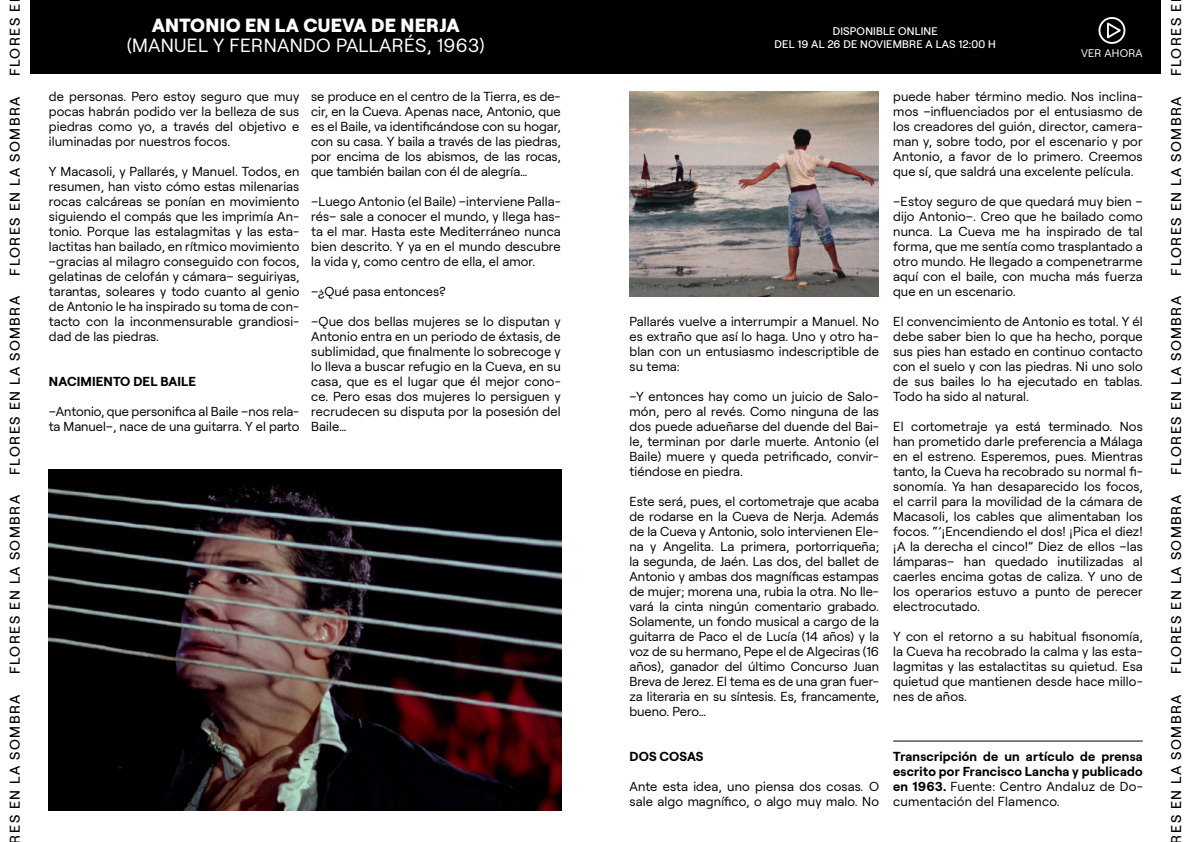
<style>
.page{position:relative;width:1191px;height:842px;background:#fff}
.page>*{position:absolute;margin:0;border:0;box-sizing:border-box;transform-origin:0 0}
.t1{font:19px "Roobert";letter-spacing:.015em;color:#fff}
.t2{font:800 19px "Roobert";letter-spacing:.015em;color:#fff}
.t3{font:500 14.1px "Roobert";letter-spacing:.1em;color:#000}
.t4{font:13px/15px "Roobert";letter-spacing:.01em;color:#000;text-align:justify}
.t5{font:700 13px/15px "Roobert";letter-spacing:.02em;color:#000;text-align:justify}
.t6{font:500 11px/13px "Roobert";letter-spacing:.015em;color:#fff;text-align:center}
.t7{font:11px "Roobert";letter-spacing:.02em;color:#fff}
.s1{font-weight:400}
</style>
<div class="page">
<div style="left:30px;top:0;width:1132px;height:74px;background:#000"></div>
<svg style="left:1099px;top:18px;width:25px;height:25px"></svg>
<div style="left:1098px;top:17px;width:27px;height:27px;border:2px solid #fff;border-radius:50%"></div>
<svg style="left:1106px;top:20px;width:16px;height:21px"></svg>
<div style="left:1161px;top:0;width:30px;height:842px;background:#fff"></div>
<hr style="left:893px;top:741px;width:249px;height:1px;background:#000">
<img style="left:48px;top:469px;width:513px;height:342px">
<img style="left:630px;top:91px;width:248px;height:205px">
<p class="t3" style="left:4px;top:76px;width:74px;rotate:-90deg">FLORES E</p>
<p class="t3" style="left:4px;top:276px;width:181px;rotate:-90deg">FLORES EN LA SOMBRA</p>
<p class="t3" style="left:4px;top:475px;width:181px;rotate:-90deg">FLORES EN LA SOMBRA</p>
<p class="t3" style="left:4px;top:674px;width:181px;rotate:-90deg">FLORES EN LA SOMBRA</p>
<p class="t3" style="left:4px;top:843px;width:151px;rotate:-90deg">RES EN LA SOMBRA</p>
<h1 class="t2" style="left:152px;top:10px;width:309px">ANTONIO EN LA CUEVA DE NERJA</h1>
<h1 class="t1" style="left:127px;top:31px;width:359px">(MANUEL Y FERNANDO PALLARÉS, 1963)</h1>
<p class="t6" style="left:774px;top:24px;width:223px">DISPONIBLE ONLINE<br>DEL 19 AL 26 DE NOVIEMBRE A LAS 12:00 H</p>
<p class="t7" style="left:1081px;top:45px;width:63px">VER AHORA</p>
<p class="t4" style="left:49px;top:88px;width:252px">de personas. Pero estoy seguro que muy pocas habrán podido ver la belleza de sus piedras como yo, a través del objetivo e iluminadas por nuestros focos.</p>
<p class="t4" style="left:49px;top:163px;width:252px">Y Macasoli, y Pallarés, y Manuel. Todos, en resumen, han visto cómo estas milenarias rocas calcáreas se ponían en movimiento siguiendo el compás que les imprimía An&shy;tonio. Porque las estalagmitas y las esta&shy;lactitas han bailado, en rítmico movimiento –gracias al milagro conseguido con focos, gelatinas de celofán y cámara– seguiriyas, tarantas, soleares y todo cuanto al genio de Antonio le ha inspirado su toma de con&shy;tacto con la inconmensurable grandiosi&shy;dad de las piedras.</p>
<p class="t5" style="left:49px;top:373px;width:149px">NACIMIENTO DEL BAILE</p>
<p class="t4" style="left:49px;top:403px;width:252px">–Antonio, que personifica al Baile –nos rela&shy;ta Manuel–, nace de una guitarra. Y el parto</p>
<p class="t4" style="left:311px;top:88px;width:251px">se produce en el centro de la Tierra, es de&shy;cir, en la Cueva. Apenas nace, Antonio, que es el Baile, va identificándose con su hogar, con su casa. Y baila a través de las piedras, por encima de los abismos, de las rocas, que también bailan con él de alegría…</p>
<p class="t4" style="left:311px;top:193px;width:251px">–Luego Antonio (el Baile) –interviene Palla&shy;rés– sale a conocer el mundo, y llega has&shy;ta el mar. Hasta este Mediterráneo nunca bien descrito. Y ya en el mundo descubre la vida y, como centro de ella, el amor.</p>
<p class="t4" style="left:311px;top:283px;width:136px">–¿Qué pasa entonces?</p>
<p class="t4" style="left:311px;top:313px;width:251px">–Que dos bellas mujeres se lo disputan y Antonio entra en un periodo de éxtasis, de sublimidad, que finalmente lo sobrecoge y lo lleva a buscar refugio en la Cueva, en su casa, que es el lugar que él mejor cono&shy;ce. Pero esas dos mujeres lo persiguen y recrudecen su disputa por la posesión del Baile…</p>
<p class="t4" style="left:629px;top:313px;width:251px">Pallarés vuelve a interrumpir a Manuel. No es extraño que así lo haga. Uno y otro ha&shy;blan con un entusiasmo indescriptible de su tema:</p>
<p class="t4" style="left:629px;top:388px;width:251px">–Y entonces hay como un juicio de Salo&shy;món, pero al revés. Como ninguna de las dos puede adueñarse del duende del Bai&shy;le, terminan por darle muerte. Antonio (el Baile) muere y queda petrificado, convir&shy;tiéndose en piedra.</p>
<p class="t4" style="left:629px;top:493px;width:251px">Este será, pues, el cortometraje que acaba de rodarse en la Cueva de Nerja. Además de la Cueva y Antonio, solo intervienen Ele&shy;na y Angelita. La primera, portorriqueña; la segunda, de Jaén. Las dos, del ballet de Antonio y ambas dos magníficas estampas de mujer; morena una, rubia la otra. No lle&shy;vará la cinta ningún comentario grabado.<br>Solamente, un fondo musical a cargo de la guitarra de Paco el de Lucía (14 años) y la voz de su hermano, Pepe el de Algeciras (16 años), ganador del último Concurso Juan Breva de Jerez. El tema es de una gran fuer&shy;za literaria en su síntesis. Es, francamente, bueno. Pero…</p>
<p class="t5" style="left:629px;top:748px;width:75px">DOS COSAS</p>
<p class="t4" style="left:629px;top:778px;width:251px">Ante esta idea, uno piensa dos cosas. O sale algo magnífico, o algo muy malo. No</p>
<p class="t4" style="left:893px;top:88px;width:251px">puede haber término medio. Nos inclina&shy;mos –influenciados por el entusiasmo de los creadores del guión, director, camera&shy;man y, sobre todo, por el escenario y por Antonio, a favor de lo primero. Creemos que sí, que saldrá una excelente película.</p>
<p class="t4" style="left:893px;top:193px;width:251px">–Estoy seguro de que quedará muy bien – dijo Antonio–. Creo que he bailado como nunca. La Cueva me ha inspirado de tal forma, que me sentía como trasplantado a otro mundo. He llegado a compenetrarme aquí con el baile, con mucha más fuerza que en un escenario.</p>
<p class="t4" style="left:893px;top:313px;width:251px">El convencimiento de Antonio es total. Y él debe saber bien lo que ha hecho, porque sus pies han estado en continuo contacto con el suelo y con las piedras. Ni uno solo de sus bailes lo ha ejecutado en tablas.<br>Todo ha sido al natural.</p>
<p class="t4" style="left:893px;top:418px;width:251px">El cortometraje ya está terminado. Nos han prometido darle preferencia a Málaga en el estreno. Esperemos, pues. Mientras tanto, la Cueva ha recobrado su normal fi&shy;sonomía. Ya han desaparecido los focos, el carril para la movilidad de la cámara de Macasoli, los cables que alimentaban los focos. “’¡Encendiendo el dos! ¡Pica el diez! ¡A la derecha el cinco!” Diez de ellos –las lámparas– han quedado inutilizadas al caerles encima gotas de caliza. Y uno de los operarios estuvo a punto de perecer electrocutado.</p>
<p class="t4" style="left:893px;top:628px;width:251px">Y con el retorno a su habitual fisonomía, la Cueva ha recobrado la calma y las esta&shy;lagmitas y las estalactitas su quietud. Esa quietud que mantienen desde hace millo&shy;nes de años.</p>
<p class="t5" style="left:893px;top:748px;width:251px">Transcripción de un artículo de prensa escrito por Francisco Lancha y publicado en 1963. <span class="s1">Fuente: Centro Andaluz de Do&shy;cumentación del Flamenco.</span></p>
<p class="t3" style="left:1165px;top:76px;width:74px;rotate:-90deg">FLORES E</p>
<p class="t3" style="left:1165px;top:276px;width:181px;rotate:-90deg">FLORES EN LA SOMBRA</p>
<p class="t3" style="left:1165px;top:475px;width:181px;rotate:-90deg">FLORES EN LA SOMBRA</p>
<p class="t3" style="left:1165px;top:674px;width:181px;rotate:-90deg">FLORES EN LA SOMBRA</p>
<p class="t3" style="left:1165px;top:843px;width:151px;rotate:-90deg">RES EN LA SOMBRA</p>
</div>
